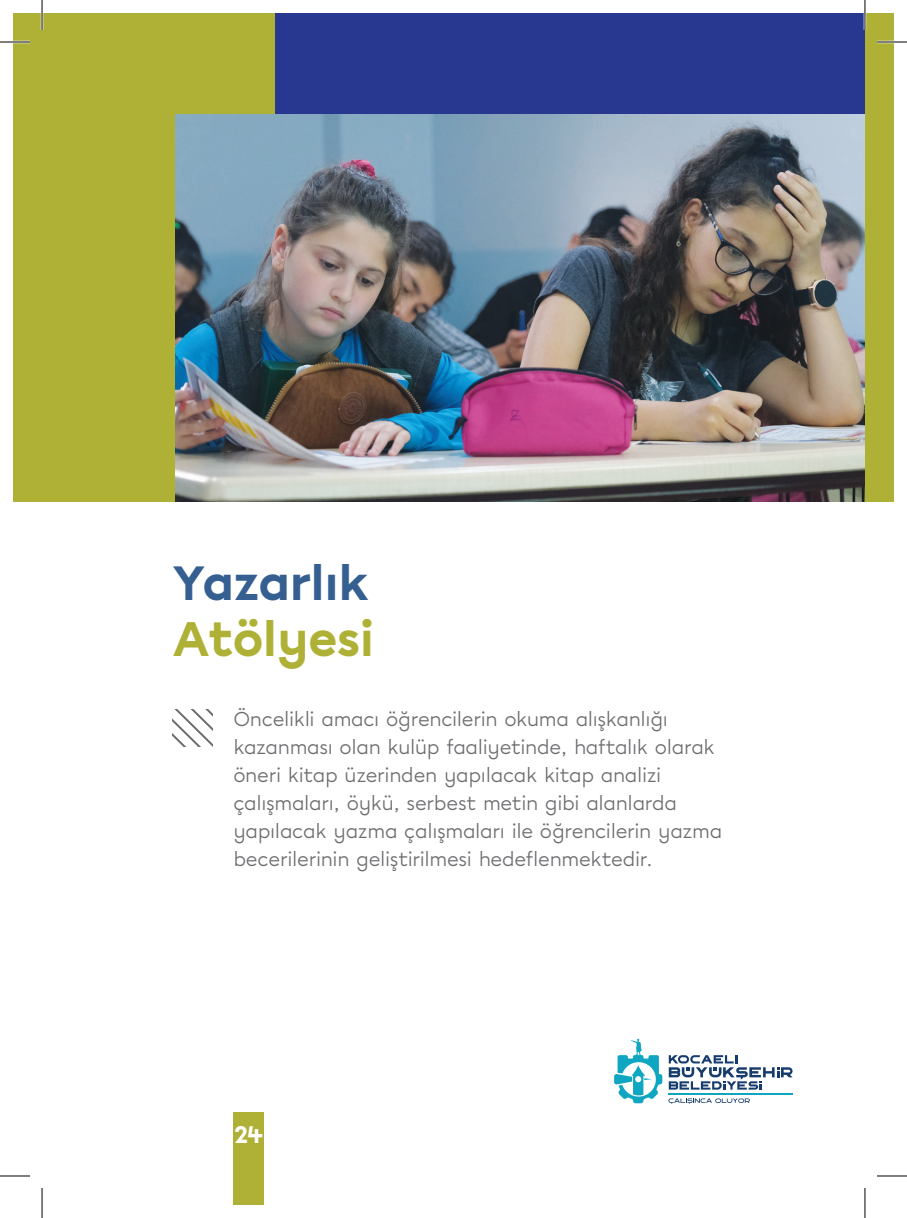
<style>
.page{position:relative;width:907px;height:1218px;background:#fff}
.page>*{position:absolute;margin:0;border:0;box-sizing:border-box;transform-origin:0 0}
.Heading_1{font:900 48px "Chromatica";letter-spacing:-.02em;color:#365f91}
.Heading_1-2{font:900 48px "Chromatica";letter-spacing:-.015em;color:#aeb135}
.t1{font:900 24px "Chromatica";color:#fff}
.t2{font:20px/28px "Chromatica";letter-spacing:-.015em;color:#6c6d70}
</style>
<div class="page">
<div style="left:233px;top:1112px;width:31px;height:92px;background:#aeb135"></div>
<div style="left:864px;top:14px;width:28px;height:488px;background:#aeb135"></div>
<div style="left:14px;top:14px;width:850px;height:488px;background:#aeb135"></div>
<div style="left:275px;top:14px;width:589px;height:488px;background:#283890"></div>
<img style="left:176px;top:114px;width:688px;height:388px">
<svg style="left:172px;top:709px;width:40px;height:38px"></svg>
<svg style="left:614px;top:1039px;width:48px;height:64px"></svg>
<hr style="left:668px;top:1094px;width:124px;height:1px;background:#0ea6c0">
<svg style="left:668px;top:1098px;width:81px;height:6px"></svg>
<svg style="left:668px;top:1055px;width:124px;height:35px"></svg>
<hr style="left:0;top:41px;width:30px;height:2px;background:#fff">
<hr style="left:876px;top:41px;width:30px;height:2px;background:#fff">
<hr style="left:41px;top:0;width:2px;height:30px;background:#fff">
<hr style="left:863px;top:0;width:2px;height:30px;background:#fff">
<hr style="left:0;top:42px;width:30px;height:1px;background:#000">
<hr style="left:876px;top:42px;width:30px;height:1px;background:#000">
<hr style="left:0;top:1176px;width:30px;height:1px;background:#000">
<hr style="left:876px;top:1176px;width:30px;height:1px;background:#000">
<hr style="left:42px;top:0;width:1px;height:30px;background:#000">
<hr style="left:42px;top:1188px;width:1px;height:30px;background:#000">
<hr style="left:864px;top:0;width:1px;height:30px;background:#000">
<hr style="left:864px;top:1188px;width:1px;height:30px;background:#000">
<p class="Heading_1" style="left:172px;top:550px;width:198px">Yazarlık</p>
<p class="Heading_1-2" style="left:172px;top:606px;width:203px">Atölyesi</p>
<p class="t2" style="left:233px;top:705px;width:490px">Öncelikli amacı öğrencilerin okuma alışkanlığı kazanması olan kulüp faaliyetinde, haftalık olarak öneri kitap üzerinden yapılacak kitap analizi çalışmaları, öykü, serbest metin gibi alanlarda yapılacak yazma çalışmaları ile öğrencilerin yazma becerilerinin geliştirilmesi hedeflenmektedir.</p>
<p class="t1" style="left:234px;top:1118px;width:31px">24</p>
</div>
